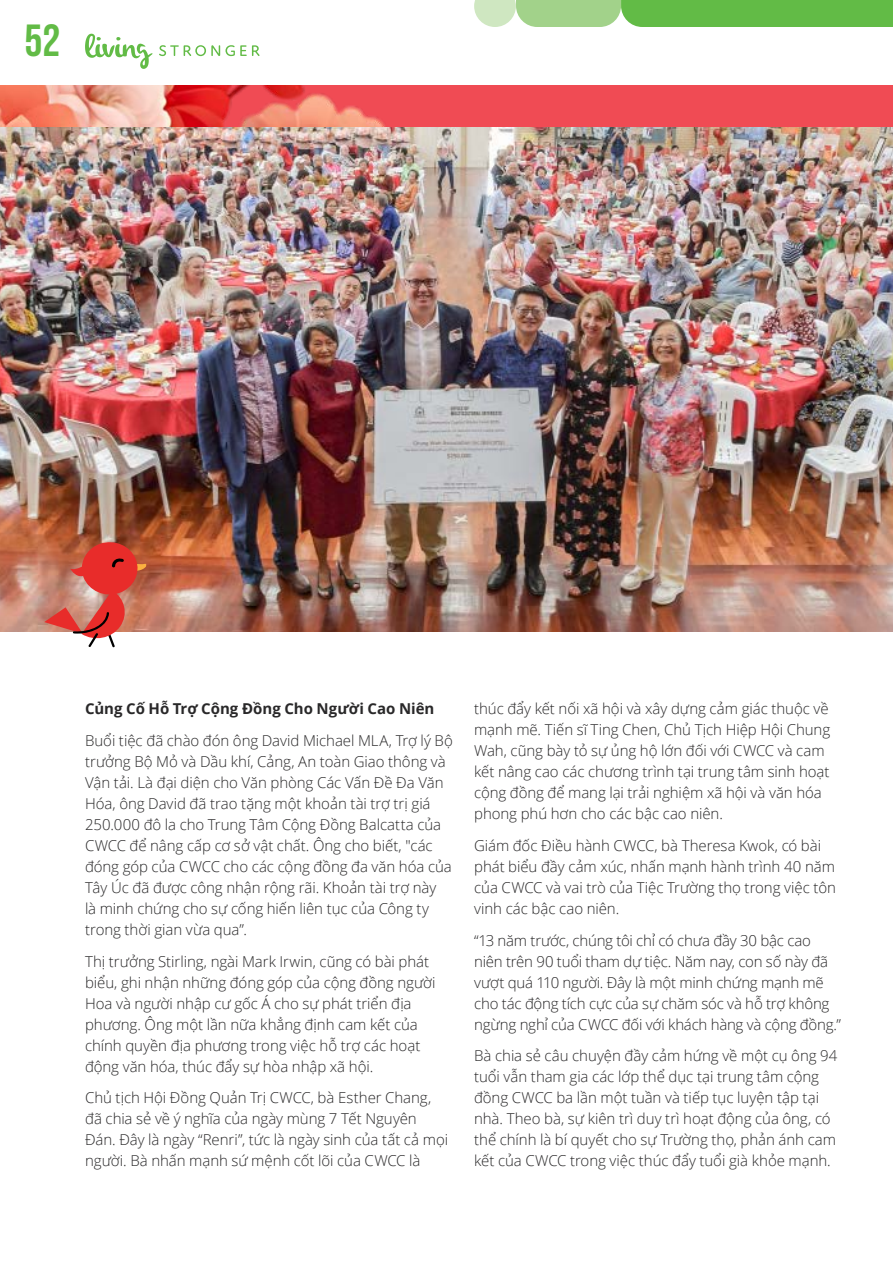
<style>
.page{position:relative;width:893px;height:1263px;background:#fff}
.page>*{position:absolute;margin:0;border:0;box-sizing:border-box;transform-origin:0 0}
.t1{font:45px "Bebas Neue";color:#62bb46}
.t2{font:300 15px/21px "Open Sans";letter-spacing:-.005em;color:#292829}
.t3{font:700 15px "Open Sans";color:#292829}
</style>
<div class="page">
<hr style="left:892px;top:85px;width:1px;height:724px;background:#f04b54">
<img style="left:0;top:85px;width:746px;height:43px">
<img style="left:0;top:128px;width:893px;height:503px">
<svg style="left:44px;top:539px;width:102px;height:108px"></svg>
<svg style="left:159px;top:45px;width:101px;height:11px"></svg>
<svg style="left:85px;top:34px;width:68px;height:35px"></svg>
<svg style="left:474px;top:0;width:419px;height:27px"></svg>
<h1 class="t1" style="left:25px;top:15px;width:38px">52</h1>
<p class="t3" style="left:85px;top:698px;width:351px">Củng Cố Hỗ Trợ Cộng Đồng Cho Người Cao Niên</p>
<p class="t2" style="left:85px;top:729px;width:369px">Buổi tiệc đã chào đón ông David Michael MLA, Trợ lý Bộ trưởng Bộ Mỏ và Dầu khí, Cảng, An toàn Giao thông và Vận tải. Là đại diện cho Văn phòng Các Vấn Đề Đa Văn Hóa, ông David đã trao tặng một khoản tài trợ trị giá 250.000 đô la cho Trung Tâm Cộng Đồng Balcatta của CWCC để nâng cấp cơ sở vật chất. Ông cho biết, "các đóng góp của CWCC cho các cộng đồng đa văn hóa của Tây Úc đã được công nhận rộng rãi. Khoản tài trợ này<br>là minh chứng cho sự cống hiến liên tục của Công ty trong thời gian vừa qua”.</p>
<p class="t2" style="left:85px;top:950px;width:352px">Thị trưởng Stirling, ngài Mark Irwin, cũng có bài phát biểu, ghi nhận những đóng góp của cộng đồng người Hoa và người nhập cư gốc Á cho sự phát triển địa phương. Ông một lần nữa khẳng định cam kết của chính quyền địa phương trong việc hỗ trợ các hoạt động văn hóa, thúc đẩy sự hòa nhập xã hội.</p>
<p class="t2" style="left:85px;top:1087px;width:365px">Chủ tịch Hội Đồng Quản Trị CWCC, bà Esther Chang, đã chia sẻ về ý nghĩa của ngày mùng 7 Tết Nguyên Đán. Đây là ngày “Renri”, tức là ngày sinh của tất cả mọi người. Bà nhấn mạnh sứ mệnh cốt lõi của CWCC là</p>
<p class="t2" style="left:474px;top:698px;width:358px">thúc đẩy kết nối xã hội và xây dựng cảm giác thuộc về mạnh mẽ. Tiến sĩ Ting Chen, Chủ Tịch Hiệp Hội Chung Wah, cũng bày tỏ sự ủng hộ lớn đối với CWCC và cam kết nâng cao các chương trình tại trung tâm sinh hoạt cộng đồng để mang lại trải nghiệm xã hội và văn hóa phong phú hơn cho các bậc cao niên.</p>
<p class="t2" style="left:474px;top:834px;width:363px">Giám đốc Điều hành CWCC, bà Theresa Kwok, có bài phát biểu đầy cảm xúc, nhấn mạnh hành trình 40 năm của CWCC và vai trò của Tiệc Trường thọ trong việc tôn vinh các bậc cao niên.</p>
<p class="t2" style="left:474px;top:929px;width:368px">“13 năm trước, chúng tôi chỉ có chưa đầy 30 bậc cao niên trên 90 tuổi tham dự tiệc. Năm nay, con số này đã vượt quá 110 người. Đây là một minh chứng mạnh mẽ cho tác động tích cực của sự chăm sóc và hỗ trợ không ngừng nghỉ của CWCC đối với khách hàng và cộng đồng.”</p>
<p class="t2" style="left:474px;top:1045px;width:365px">Bà chia sẻ câu chuyện đầy cảm hứng về một cụ ông 94 tuổi vẫn tham gia các lớp thể dục tại trung tâm cộng đồng CWCC ba lần một tuần và tiếp tục luyện tập tại nhà. Theo bà, sự kiên trì duy trì hoạt động của ông, có thể chính là bí quyết cho sự Trường thọ, phản ánh cam kết của CWCC trong việc thúc đẩy tuổi già khỏe mạnh.</p>
</div>
